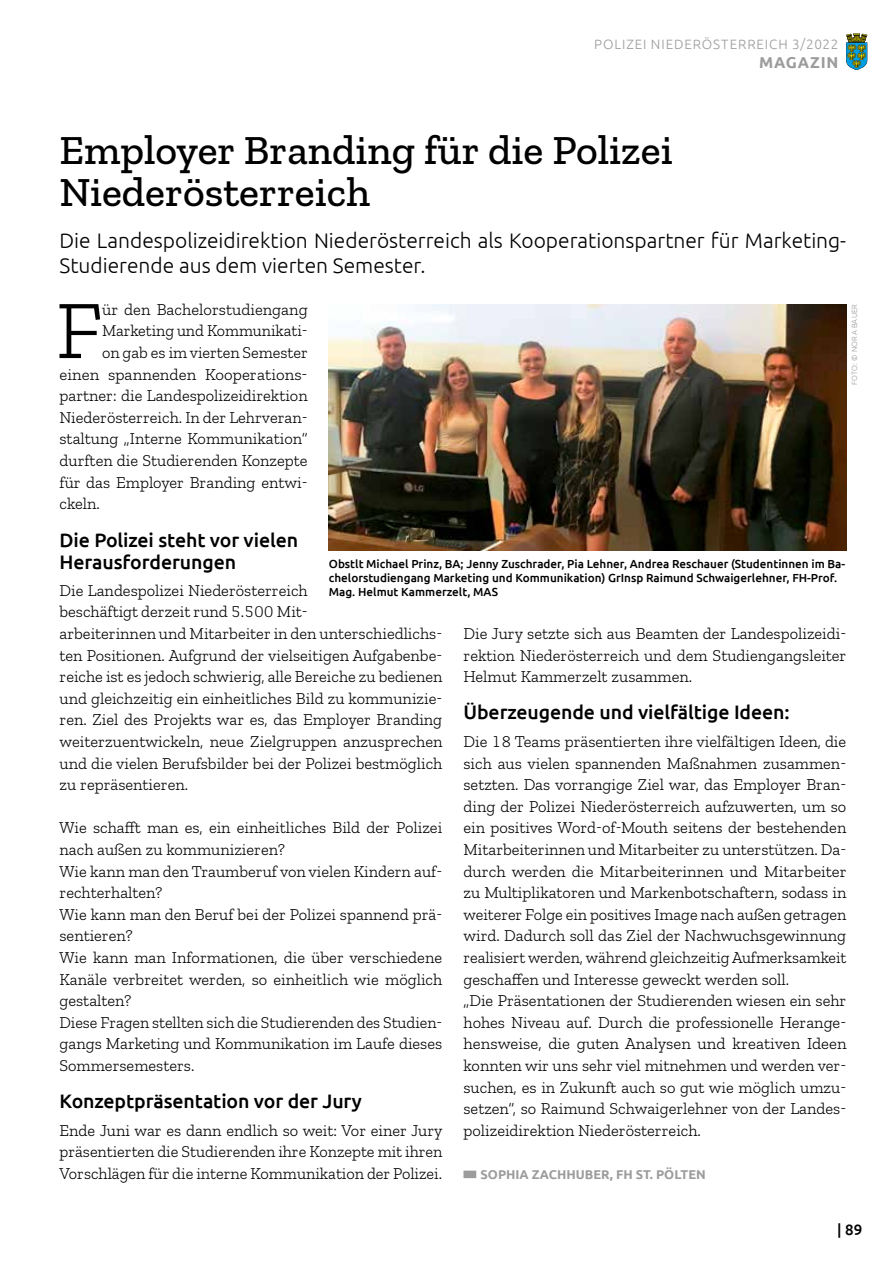
<style>
.page{position:relative;width:893px;height:1263px;background:#fff}
.page>*{position:absolute;margin:0;border:0;box-sizing:border-box;transform-origin:0 0}
.t1{font:300 82.95px "Zilla Slab";color:#000}
.t2{font:500 42px/42px "Zilla Slab";color:#000}
.t3{font:300 21px/25.2px "Ubuntu";color:#000}
.t4{font:500 19.5px/22.5px "Ubuntu";letter-spacing:-.005em;color:#000}
.t5{font:300 16.5px/21.6px "Zilla Slab";color:#000}
.t6{font:700 15.75px "Ubuntu";letter-spacing:.05em;color:#9d9c9c}
.t7{font:500 15px "Ubuntu";color:#000}
.t8{font:300 13.5px "Ubuntu";letter-spacing:.065em;color:#9d9c9c}
.t9{font:700 12.75px "Ubuntu";color:#9d9c9c}
.t10{font:500 11.7px/14.1px "Ubuntu";color:#000}
.t11{font:300 7.5px "Ubuntu";letter-spacing:.035em;color:#9d9c9c}
</style>
<div class="page">
<svg style="left:846px;top:33px;width:21px;height:37px"></svg>
<div style="left:463px;top:1170px;width:13px;height:8px;background:#9d9c9c"></div>
<img style="left:329px;top:304px;width:517px;height:246px">
<p class="t8" style="left:594px;top:36px;width:246px">POLIZEI NIEDERÖSTERREICH 3/2022</p>
<p class="t6" style="left:759px;top:53px;width:81px">MAGAZIN</p>
<h2 class="t2" style="left:60px;top:129px;width:615px">Employer Branding für die Polizei<br>Niederösterreich</h2>
<p class="t3" style="left:60px;top:227px;width:788px">Die Landespolizeidirektion Niederösterreich als Kooperationspartner für Marketing-<br>Studierende aus dem vierten Semester.</p>
<h1 class="t1" style="left:56px;top:285px;width:48px">F</h1>
<p class="t5" style="left:102px;top:299px;width:207px">ür den Bachelorstudiengang</p>
<p class="t11" style="left:850px;top:385px;width:82px;rotate:-90deg">FOTO: © NORA BAUER</p>
<p class="t5" style="left:102px;top:320px;width:207px">Marketing und Kommunikati-</p>
<p class="t5" style="left:102px;top:342px;width:207px">on gab es im vierten Semester</p>
<p class="t5" style="left:60px;top:363px;width:250px">einen spannenden Kooperations-</p>
<p class="t5" style="left:60px;top:385px;width:250px">partner: die Landespolizeidirektion</p>
<p class="t5" style="left:60px;top:407px;width:250px">Niederösterreich. In der Lehrveran-</p>
<p class="t5" style="left:60px;top:428px;width:250px">staltung „Interne Kommunikation“</p>
<p class="t5" style="left:60px;top:450px;width:250px">durften die Studierenden Konzepte</p>
<p class="t5" style="left:60px;top:471px;width:250px">für das Employer Branding entwi-</p>
<p class="t5" style="left:60px;top:493px;width:42px">ckeln.</p>
<p class="t4" style="left:60px;top:528px;width:240px">Die Polizei steht vor vielen<br>Herausforderungen</p>
<p class="t5" style="left:60px;top:579px;width:385px">Die Landespolizei Niederösterreich<br>beschäftigt derzeit rund 5.500 Mit-<br>arbeiterinnen und Mitarbeiter in den unterschiedlichs&shy;ten Positionen. Aufgrund der vielseitigen Aufgabenbe&shy;reiche ist es jedoch schwierig, alle Bereiche zu bedienen und gleichzeitig ein einheitliches Bild zu kommunizie&shy;ren. Ziel des Projekts war es, das Employer Branding weiterzuentwickeln, neue Zielgruppen anzusprechen und die vielen Berufsbilder bei der Polizei bestmöglich zu repräsentieren.</p>
<p class="t5" style="left:60px;top:817px;width:384px">Wie schafft man es, ein einheitliches Bild der Polizei nach außen zu kommunizieren?<br>Wie kann man den Traumberuf von vielen Kindern auf&shy;rechterhalten?<br>Wie kann man den Beruf bei der Polizei spannend prä&shy;sentieren?<br>Wie kann man Informationen, die über verschiedene Kanäle verbreitet werden, so einheitlich wie möglich gestalten?<br>Diese Fragen stellten sich die Studierenden des Studien&shy;gangs Marketing und Kommunikation im Laufe dieses Sommersemesters.</p>
<p class="t4" style="left:60px;top:1089px;width:304px">Konzeptpräsentation vor der Jury</p>
<p class="t5" style="left:60px;top:1119px;width:385px;text-align:justify">Ende Juni war es dann endlich so weit: Vor einer Jury präsentierten die Studierenden ihre Konzepte mit ihren Vorschlägen für die interne Kommunikation der Polizei.</p>
<p class="t10" style="left:329px;top:556px;width:518px">Obstlt Michael Prinz, BA; Jenny Zuschrader, Pia Lehner, Andrea Reschauer (Studentinnen im Ba&shy;chelorstudiengang Marketing und Kommunikation) GrInsp Raimund Schwaigerlehner, FH-Prof.<br>Mag. Helmut Kammerzelt, MAS</p>
<p class="t5" style="left:463px;top:623px;width:384px;text-align:justify">Die Jury setzte sich aus Beamten der Landespolizeidi&shy;rektion Niederösterreich und dem Studiengangsleiter Helmut Kammerzelt zusammen.</p>
<p class="t4" style="left:463px;top:701px;width:328px">Überzeugende und vielfältige Ideen:</p>
<p class="t5" style="left:463px;top:731px;width:385px">Die 18 Teams präsentierten ihre vielfältigen Ideen, die sich aus vielen spannenden Maßnahmen zusammen&shy;setzten. Das vorrangige Ziel war, das Employer Bran&shy;ding der Polizei Niederösterreich aufzuwerten, um so ein positives Word-of-Mouth seitens der bestehenden Mitarbeiterinnen und Mitarbeiter zu unterstützen. Da&shy;durch werden die Mitarbeiterinnen und Mitarbeiter zu Multiplikatoren und Markenbotschaftern, sodass in weiterer Folge ein positives Image nach außen getragen wird. Dadurch soll das Ziel der Nachwuchsgewinnung realisiert werden, während gleichzeitig Aufmerksamkeit geschaffen und Interesse geweckt werden soll.<br>„Die Präsentationen der Studierenden wiesen ein sehr hohes Niveau auf. Durch die professionelle Herange&shy;hensweise, die guten Analysen und kreativen Ideen konnten wir uns sehr viel mitnehmen und werden ver&shy;suchen, es in Zukunft auch so gut wie möglich umzu&shy;setzen“, so Raimund Schwaigerlehner von der Landes&shy;polizeidirektion Niederösterreich.</p>
<p class="t9" style="left:480px;top:1166px;width:227px">SOPHIA ZACHHUBER, FH ST. PÖLTEN</p>
<p class="t7" style="left:837px;top:1220px;width:27px">| 89</p>
</div>
